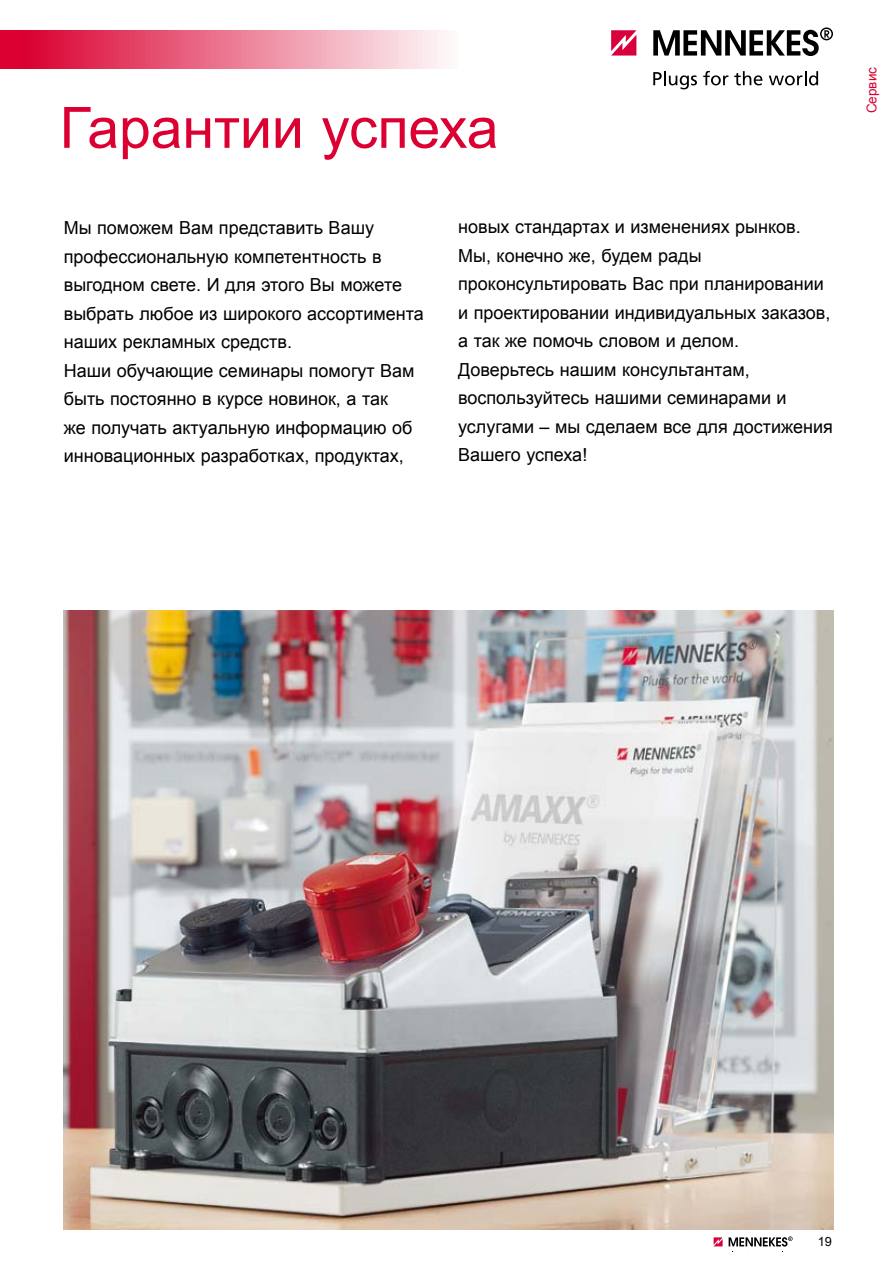
<style>
.page{position:relative;width:893px;height:1263px;background:#fff}
.page>*{position:absolute;margin:0;border:0;box-sizing:border-box;transform-origin:0 0}
.t1{font:57px "Arial";color:#db0031}
.t2{font:18px/28.5px "Arial";color:#000}
.t3{font:13.5px "Arial";color:#db0031}
.t4{font:12.75px "Arial";color:#000}
</style>
<div class="page">
<svg style="left:714px;top:1237px;width:9px;height:9px"></svg>
<svg style="left:729px;top:1236px;width:64px;height:10px"></svg>
<svg style="left:611px;top:30px;width:25px;height:26px"></svg>
<svg style="left:653px;top:27px;width:180px;height:29px"></svg>
<svg style="left:653px;top:71px;width:44px;height:18px"></svg>
<svg style="left:703px;top:71px;width:25px;height:14px"></svg>
<svg style="left:734px;top:71px;width:28px;height:14px"></svg>
<svg style="left:769px;top:71px;width:49px;height:14px"></svg>
<img style="left:64px;top:610px;width:769px;height:619px">
<div style="left:0;top:30px;width:458px;height:39px;background:linear-gradient(to right,#d90027,#fefdfd)"></div>
<p class="t1" style="left:60px;top:90px;width:440px">Гарантии успеха</p>
<p class="t2" style="left:64px;top:214px;width:361px">Мы поможем Вам представить Вашу профессиональную компетентность в выгодном свете. И для этого Вы можете выбрать любое из широкого ассортимента наших рекламных средств.<br>Наши обучающие семинары помогут Вам быть постоянно в курсе новинок, а так<br>же получать актуальную информацию об инновационных разработках, продуктах,</p>
<p class="t2" style="left:458px;top:213px;width:376px">новых стандартах и изменениях рынков.<br>Мы, конечно же, будем рады проконсультировать Вас при планировании и проектировании индивидуальных заказов, а так же помочь словом и делом.<br>Доверьтесь нашим консультантам, воспользуйтесь нашими семинарами и услугами – мы сделаем все для достижения Вашего успеха!</p>
<p class="t3" style="left:863px;top:113px;width:48px;rotate:-90deg">Сервис</p>
<p class="t4" style="left:818px;top:1233px;width:16px">19</p>
</div>
